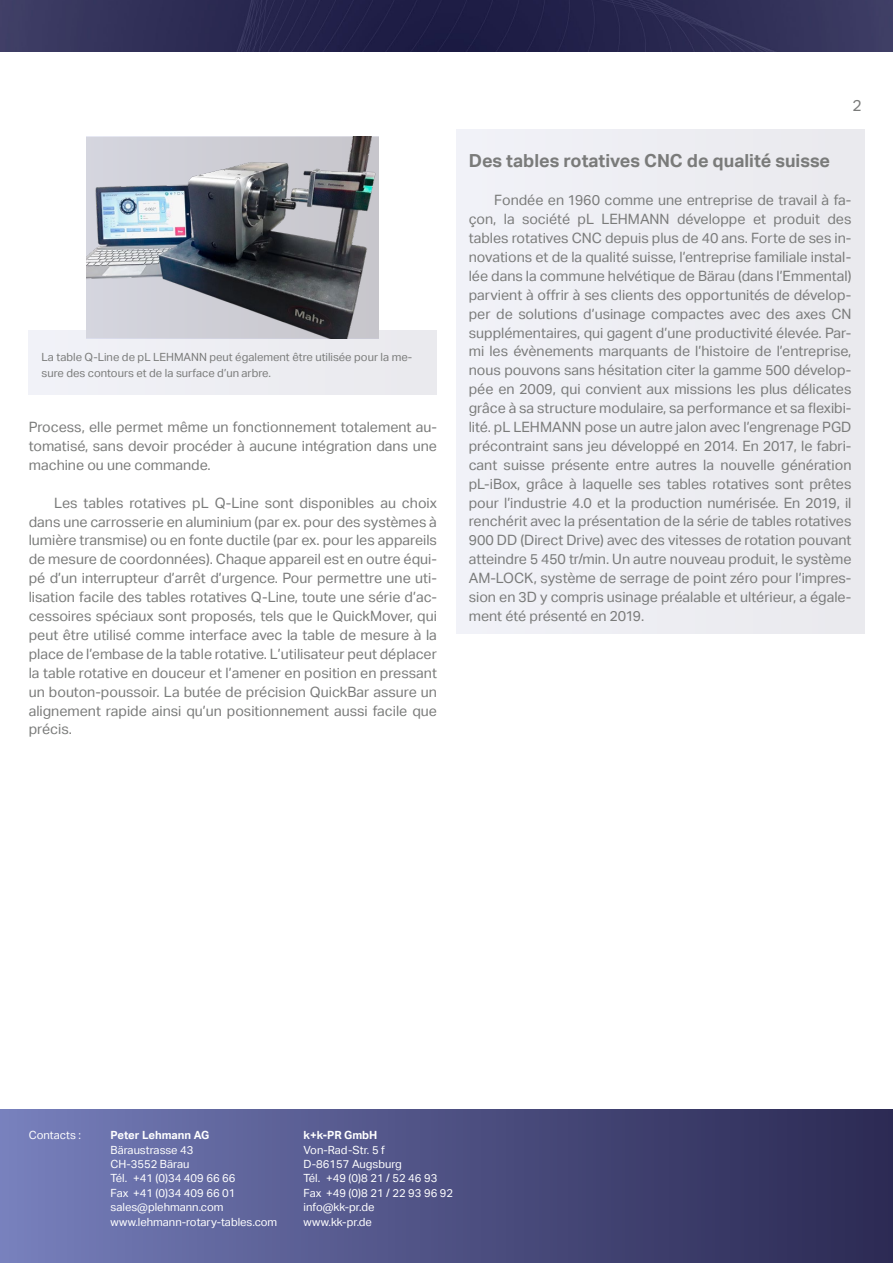
<style>
.page{position:relative;width:893px;height:1263px;background:#fff}
.page>*{position:absolute;margin:0;border:0;box-sizing:border-box;transform-origin:0 0}
.t1{font:700 18px "Aktiv Grotesk Trial";color:#7a7b7a}
.t2{font:15.75px "Aktiv Grotesk Trial";color:#7a7b7a}
.t3{font:14.25px/18.9px "Aktiv Grotesk Trial";color:#7a7b7a;text-align:justify}
.t4{font:11.25px/14.4px "Aktiv Grotesk Trial";color:#fff}
.t5{font:11.25px/15.8px "Aktiv Grotesk Trial";color:#7a7b7a}
.t6{font:700 11.25px "Aktiv Grotesk Trial";color:#fff}
</style>
<div class="page">
<img style="left:0;top:0;width:893px;height:51px">
<div style="left:0;top:1110px;width:893px;height:153px;background:linear-gradient(to right,#757eba,#2a2751)"></div>
<div style="left:456px;top:130px;width:408px;height:504px;background:#ededf2"></div>
<div style="left:29px;top:330px;width:408px;height:64px;background:#ededf2"></div>
<img style="left:87px;top:136px;width:292px;height:202px">
<p class="t5" style="left:42px;top:350px;width:372px">La table Q-Line de pL LEHMANN peut également être utilisée pour la me&shy;sure des contours et de la surface d’un arbre.</p>
<p class="t3" style="left:29px;top:418px;width:410px">Process, elle permet même un fonctionnement totalement au&shy;tomatisé, sans devoir procéder à aucune intégration dans une machine ou une commande.</p>
<p class="t3" style="left:29px;top:493px;width:410px;text-indent:26px">Les tables rotatives pL Q-Line sont disponibles au choix dans une carrosserie en aluminium (par ex. pour des systèmes à lumière transmise) ou en fonte ductile (par ex. pour les appareils de mesure de coordonnées). Chaque appareil est en outre équi&shy;pé d’un interrupteur d’arrêt d’urgence. Pour permettre une uti&shy;lisation facile des tables rotatives Q-Line, toute une série d’ac&shy;cessoires spéciaux sont proposés, tels que le QuickMover, qui peut être utilisé comme interface avec la table de mesure à la place de l’embase de la table rotative. L’utilisateur peut déplacer la table rotative en douceur et l’amener en position en pressant un bouton-poussoir. La butée de précision QuickBar assure un alignement rapide ainsi qu’un positionnement aussi facile que précis.</p>
<p class="t2" style="left:852px;top:96px;width:11px">2</p>
<p class="t1" style="left:469px;top:151px;width:363px">Des tables rotatives CNC de qualité suisse</p>
<p class="t3" style="left:469px;top:191px;width:384px;text-indent:26px">Fondée en 1960 comme une entreprise de travail à fa&shy;çon, la société pL LEHMANN développe et produit des tables rotatives CNC depuis plus de 40 ans. Forte de ses in&shy;novations et de la qualité suisse, l’entreprise familiale instal&shy;lée dans la commune helvétique de Bärau (dans l’Emmental) parvient à offrir à ses clients des opportunités de dévelop&shy;per de solutions d’usinage compactes avec des axes CN supplémentaires, qui gagent d’une productivité élevée. Par&shy;mi les évènements marquants de l’histoire de l’entreprise, nous pouvons sans hésitation citer la gamme 500 dévelop&shy;pée en 2009, qui convient aux missions les plus délicates grâce à sa structure modulaire, sa performance et sa flexibi&shy;lité. pL LEHMANN pose un autre jalon avec l’engrenage PGD précontraint sans jeu développé en 2014. En 2017, le fabri&shy;cant suisse présente entre autres la nouvelle génération pL-iBox, grâce à laquelle ses tables rotatives sont prêtes pour l’industrie 4.0 et la production numérisée. En 2019, il renchérit avec la présentation de la série de tables rotatives 900 DD (Direct Drive) avec des vitesses de rotation pouvant atteindre 5 450 tr/min. Un autre nouveau produit, le système AM-LOCK, système de serrage de point zéro pour l’impres&shy;sion en 3D y compris usinage préalable et ultérieur, a égale&shy;ment été présenté en 2019.</p>
<p class="t4" style="left:29px;top:1128px;width:54px">Contacts :</p>
<p class="t6" style="left:111px;top:1129px;width:100px">Peter Lehmann AG</p>
<p class="t4" style="left:111px;top:1142px;width:168px">Bäraustrasse 43<br>CH-3552 Bärau<br>Tél. +41 (0)34 409 66 66<br>Fax +41 (0)34 409 66 01 sales@plehmann.com www.lehmann-rotary-tables.com</p>
<p class="t6" style="left:304px;top:1129px;width:75px">k+k-PR GmbH</p>
<p class="t4" style="left:304px;top:1142px;width:151px">Von-Rad-Str. 5 f<br>D-86157 Augsburg<br>Tél. +49 (0)8 21 / 52 46 93<br>Fax +49 (0)8 21 / 22 93 96 92 info@kk-pr.de<br>www.kk-pr.de</p>
</div>
